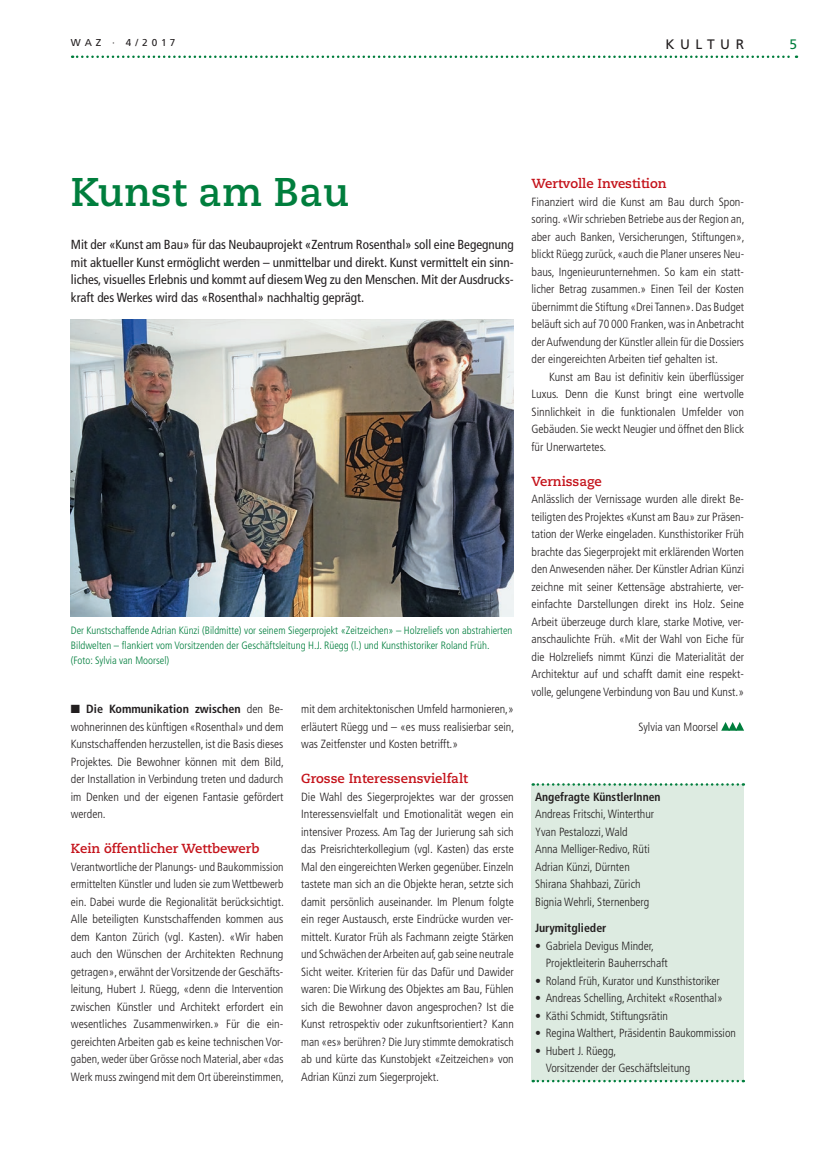
<style>
.page{position:relative;width:815px;height:1152px;background:#fff}
.page>*{position:absolute;margin:0;border:0;box-sizing:border-box;transform-origin:0 0}
.t1{font:700 40px "Caecilia";color:#007e3d}
.t2{font:13.75px "Frutiger LT Std";letter-spacing:.4em;color:#231f20}
.t3{font:13.75px "Frutiger LT Std";color:#007e3d}
.t4{font:condensed 13.12px/17.5px "Frutiger LT Std";color:#231f20;text-align:justify}
.t5{font:700 13.12px "Caecilia";color:#c4121a}
.t6{font:300 condensed 11.88px/17.5px "Frutiger LT Std";color:#231f20;text-align:justify}
.t7{font:700 condensed 11.88px "Frutiger LT Std";color:#231f20}
.t8{font:300 condensed 10.62px/15px "Frutiger LT Std";color:#007e3d}
.t9{font:10px "Frutiger LT Std";letter-spacing:.4em;color:#231f20}
.s1{font-weight:700}
</style>
<div class="page">
<svg style="left:72px;top:56px;width:725px;height:2px"></svg>
<svg style="left:721px;top:722px;width:23px;height:8px"></svg>
<img style="left:71px;top:319px;width:443px;height:298px">
<div style="left:531px;top:784px;width:213px;height:297px;background:#ddebe1"></div>
<svg style="left:533px;top:783px;width:211px;height:2px"></svg>
<svg style="left:533px;top:1079px;width:211px;height:3px"></svg>
<p class="t9" style="left:71px;top:37px;width:106px">WAZ · 4/2017</p>
<p class="t2" style="left:665px;top:36px;width:80px">KULTUR</p>
<p class="t3" style="left:790px;top:36px;width:9px">5</p>
<h1 class="t1" style="left:71px;top:168px;width:280px">Kunst am Bau</h1>
<p class="t4" style="left:71px;top:236px;width:444px">Mit der «Kunst am Bau» für das Neubauprojekt «Zentrum Rosenthal» soll eine Begegnung mit aktueller Kunst ermöglicht werden – unmittelbar und direkt. Kunst vermittelt ein sinn&shy;liches, visuelles Erlebnis und kommt auf diesem Weg zu den Menschen. Mit der Ausdrucks&shy;kraft des Werkes wird das «Rosenthal» nachhaltig geprägt.</p>
<p class="t8" style="left:71px;top:623px;width:443px">Der Kunstschaffende Adrian Künzi (Bildmitte) vor seinem Siegerprojekt «Zeitzeichen» – Holzreliefs von abstrahierten<br>Bildwelten – flankiert vom Vorsitzenden der Geschäftsleitung H.J. Rüegg (l.) und Kunsthistoriker Roland Früh. (Foto: Sylvia van Moorsel)</p>
<p class="t6" style="left:71px;top:700px;width:215px">■ <span class="s1">Die Kommunikation zwischen</span> den Be&shy;wohnerinnen des künftigen «Rosenthal» und dem Kunstschaffenden herzustellen, ist die Basis dieses Projektes. Die Bewohner können mit dem Bild, der Installation in Verbindung treten und dadurch im Denken und der eigenen Fantasie gefördert werden.</p>
<p class="t5" style="left:71px;top:841px;width:190px">Kein öffentlicher Wettbewerb</p>
<p class="t6" style="left:71px;top:858px;width:215px">Verantwortliche der Planungs- und Baukommission ermittelten Künstler und luden sie zum Wettbewerb ein. Dabei wurde die Regionalität berücksichtigt.<br>Alle beteiligten Kunstschaffenden kommen aus dem Kanton Zürich (vgl. Kasten). «Wir haben auch den Wünschen der Architekten Rechnung getragen», erwähnt der Vorsitzende der Geschäfts&shy;leitung, Hubert J. Rüegg, «denn die Intervention zwischen Künstler und Architekt erfordert ein wesentliches Zusammenwirken.» Für die ein&shy;gereichten Arbeiten gab es keine technischen Vor&shy;gaben, weder über Grösse noch Material, aber «das Werk muss zwingend mit dem Ort übereinstimmen,</p>
<p class="t6" style="left:301px;top:700px;width:215px">mit dem architektonischen Umfeld harmonieren,» erläutert Rüegg und – «es muss realisierbar sein, was Zeitfenster und Kosten betrifft.»</p>
<p class="t5" style="left:301px;top:771px;width:168px">Grosse Interessensvielfalt</p>
<p class="t6" style="left:301px;top:788px;width:214px">Die Wahl des Siegerprojektes war der grossen Interessensvielfalt und Emotionalität wegen ein intensiver Prozess. Am Tag der Jurierung sah sich das Preisrichterkollegium (vgl. Kasten) das erste Mal den eingereichten Werken gegenüber. Einzeln tastete man sich an die Objekte heran, setzte sich damit persönlich auseinander. Im Plenum folgte ein reger Austausch, erste Eindrücke wurden ver&shy;mittelt. Kurator Früh als Fachmann zeigte Stärken und Schwächen der Arbeiten auf, gab seine neutrale Sicht weiter. Kriterien für das Dafür und Dawider waren: Die Wirkung des Objektes am Bau, Fühlen sich die Bewohner davon angesprochen? Ist die Kunst retrospektiv oder zukunftsorientiert? Kann man «es» berühren? Die Jury stimmte demokratisch ab und kürte das Kunstobjekt «Zeitzeichen» von Adrian Künzi zum Siegerprojekt.</p>
<p class="t5" style="left:531px;top:176px;width:137px">Wertvolle Investition</p>
<p class="t6" style="left:531px;top:193px;width:215px">Finanziert wird die Kunst am Bau durch Spon&shy;soring. «Wir schrieben Betriebe aus der Region an, aber auch Banken, Versicherungen, Stiftungen», blickt Rüegg zurück, «auch die Planer unseres Neu&shy;baus, Ingenieurunternehmen. So kam ein statt&shy;licher Betrag zusammen.» Einen Teil der Kosten übernimmt die Stiftung «Drei Tannen». Das Budget beläuft sich auf 70 000 Franken, was in Anbetracht der Aufwendung der Künstler allein für die Dossiers der eingereichten Arbeiten tief gehalten ist.</p>
<p class="t6" style="left:531px;top:368px;width:214px;text-indent:18px">Kunst am Bau ist definitiv kein überflüssiger Luxus. Denn die Kunst bringt eine wertvolle Sinnlichkeit in die funktionalen Umfelder von Gebäuden. Sie weckt Neugier und öffnet den Blick für Unerwartetes.</p>
<p class="t5" style="left:531px;top:473px;width:72px">Vernissage</p>
<p class="t6" style="left:531px;top:490px;width:214px">Anlässlich der Vernissage wurden alle direkt Be&shy;teiligten des Projektes «Kunst am Bau» zur Präsen&shy;tation der Werke eingeladen. Kunsthistoriker Früh brachte das Siegerprojekt mit erklärenden Worten den Anwesenden näher. Der Künstler Adrian Künzi zeichne mit seiner Kettensäge abstrahierte, ver&shy;einfachte Darstellungen direkt ins Holz. Seine Arbeit überzeuge durch klare, starke Motive, ver&shy;anschaulichte Früh. «Mit der Wahl von Eiche für die Holzreliefs nimmt Künzi die Materialität der Architektur auf und schafft damit eine respekt&shy;volle, gelungene Verbindung von Bau und Kunst.»</p>
<p class="t6" style="left:638px;top:718px;width:81px">Sylvia van Moorsel</p>
<p class="t7" style="left:535px;top:789px;width:127px">Angefragte KünstlerInnen</p>
<p class="t6" style="left:535px;top:805px;width:121px;text-align:left">Andreas Fritschi, Winterthur<br>Yvan Pestalozzi, Wald<br>Anna Melliger-Redivo, Rüti<br>Adrian Künzi, Dürnten<br>Shirana Shahbazi, Zürich<br>Bignia Wehrli, Sternenberg</p>
<p class="t7" style="left:535px;top:921px;width:73px">Jurymitglieder</p>
<p class="t6" style="left:546px;top:937px;width:124px;text-indent:-11px">• Gabriela Devigus Minder,<br>Projektleiterin Bauherrschaft</p>
<p class="t6" style="left:535px;top:972px;width:186px">• Roland Früh, Kurator und Kunsthistoriker</p>
<p class="t6" style="left:535px;top:989px;width:189px">• Andreas Schelling, Architekt «Rosenthal»</p>
<p class="t6" style="left:535px;top:1007px;width:134px">• Käthi Schmidt, Stiftungsrätin</p>
<p class="t6" style="left:535px;top:1024px;width:202px">• Regina Walthert, Präsidentin Baukommission</p>
<p class="t6" style="left:546px;top:1042px;width:146px;text-indent:-11px">• Hubert J. Rüegg,<br>Vorsitzender der Geschäftsleitung</p>
</div>
